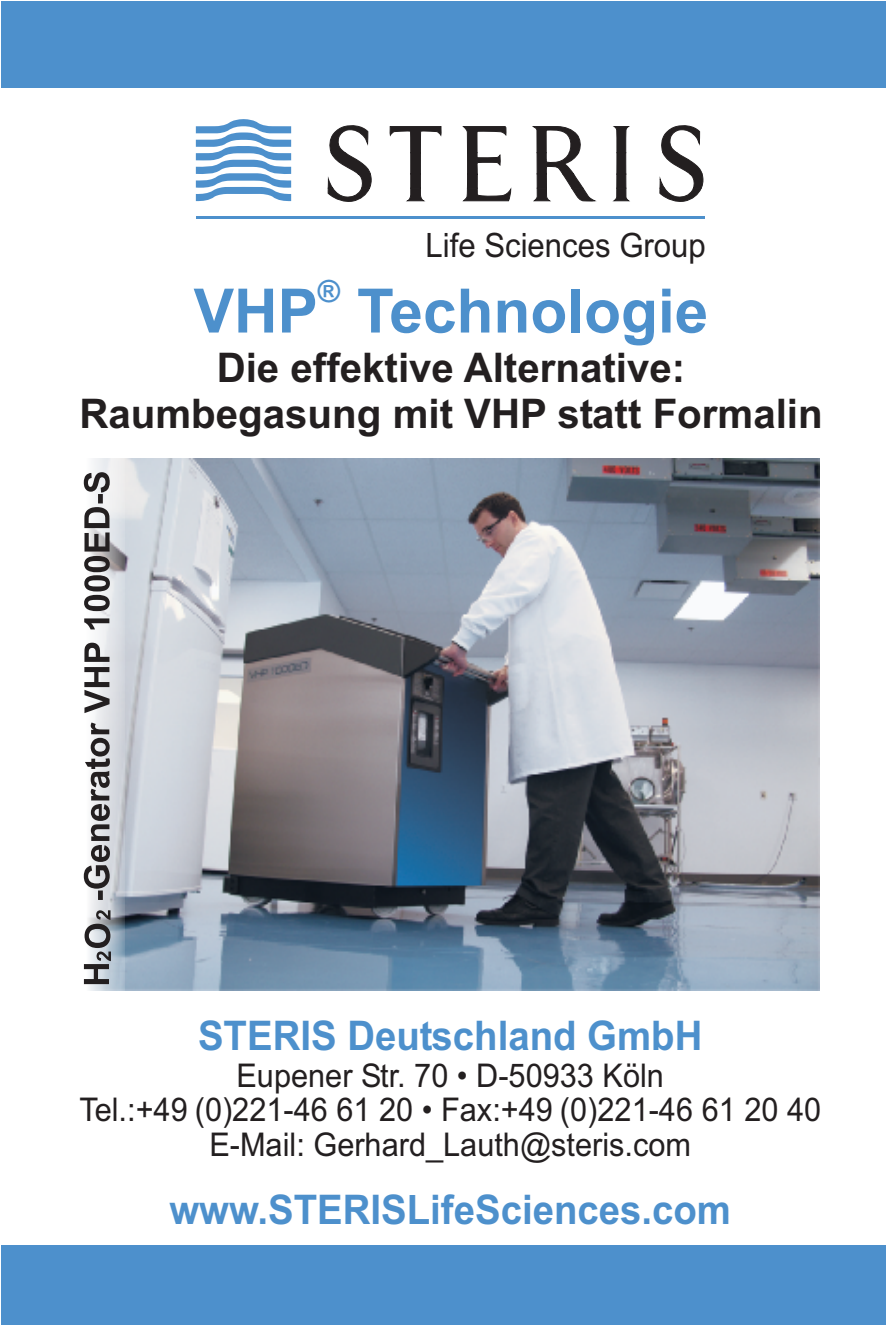
<style>
.page{position:relative;width:886px;height:1326px;background:#fff}
.page>*{position:absolute;margin:0;border:0;box-sizing:border-box;transform-origin:0 0}
.t1{font:700 61.25px "Arial";color:#4d90cc}
.t2{font:700 40.75px/45.5px "Arial";color:#231f20;text-align:center}
.t3{font:700 40.75px "Arial";color:#4d90cc;scale:.94 1}
.t4{font:33.5px "Arial";color:#231f20;scale:.93 1}
.t5{font:32.75px/34.8px "Arial";color:#231f20;text-align:center;scale:.94 1}
.t6{font:700 30.5px "Arial";color:#4d90cc}
</style>
<div class="page">
<div style="left:1px;top:1px;width:885px;height:87px;background:#4d90cc"></div>
<div style="left:1px;top:1244px;width:885px;height:80px;background:#4d90cc"></div>
<hr style="left:196px;top:216px;width:508px;height:2px;background:#4d90cc">
<svg style="left:196px;top:119px;width:95px;height:82px"></svg>
<svg style="left:328px;top:125px;width:376px;height:77px"></svg>
<img style="left:124px;top:459px;width:696px;height:530px">
<svg style="left:83px;top:458px;width:41px;height:533px"></svg>
<svg style="left:84px;top:472px;width:27px;height:511px"></svg>
<p class="t4" style="left:425px;top:232px;width:303px">Life Sciences Group</p>
<p class="t6" style="left:318px;top:279px;width:24px">®</p>
<h1 class="t1" style="left:194px;top:288px;width:516px">VHP Technologie</h1>
<p class="t2" style="left:79px;top:349px;width:745px">Die effektive Alternative:<br>Raumbegasung mit VHP statt Formalin</p>
<p class="t3" style="left:198px;top:1020px;width:538px">STERIS Deutschland GmbH</p>
<p class="t5" style="left:79px;top:1060px;width:791px">Eupener Str. 70 • D-50933 Köln<br>Tel.:+49 (0)221-46 61 20 • Fax:+49 (0)221-46 61 20 40<br>E-Mail: Gerhard_Lauth@steris.com</p>
<p class="t3" style="left:169px;top:1194px;width:599px">www.STERISLifeSciences.com</p>
</div>
